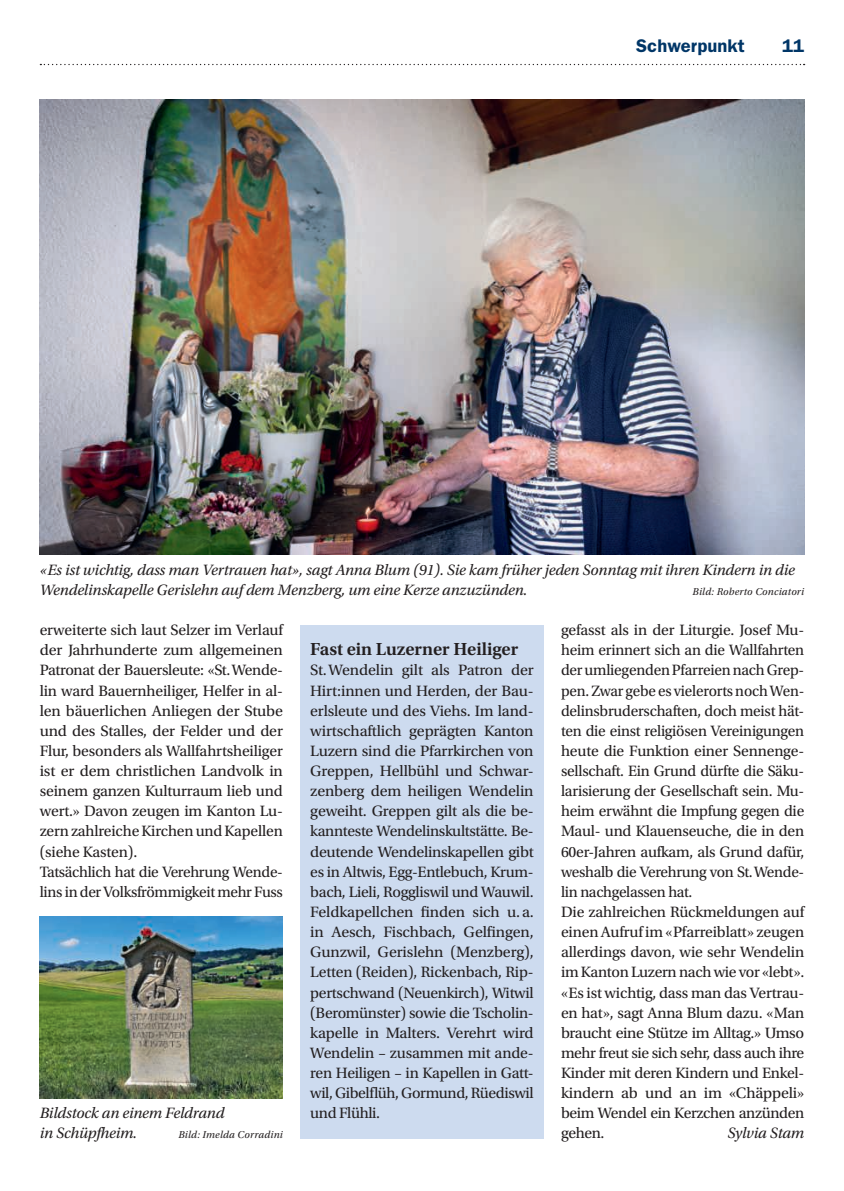
<style>
.page{position:relative;width:844px;height:1191px;background:#fff}
.page>*{position:absolute;margin:0;border:0;box-sizing:border-box;transform-origin:0 0}
.t1{font:600 18.38px "Utopia Std";color:#231f20}
.t2{font:600 18.38px "ITC Franklin Gothic Std";letter-spacing:.005em;color:#003667}
.t3{font:15.75px/20.1px "Utopia Std";letter-spacing:-.015em;color:#231f20}
.t4{font:italic 15.75px/20.1px "Utopia Std";letter-spacing:-.01em;color:#231f20}
.t5{font:italic 10.5px "Utopia Std";letter-spacing:.02em;color:#231f20}
</style>
<div class="page">
<svg style="left:40px;top:64px;width:764px;height:1px"></svg>
<div style="left:300px;top:625px;width:243px;height:513px;background:#cddbef"></div>
<img style="left:40px;top:99px;width:764px;height:455px">
<img style="left:40px;top:917px;width:243px;height:181px">
<p class="t2" style="left:636px;top:35px;width:110px">Schwerpunkt</p>
<p class="t2" style="left:781px;top:35px;width:24px">11</p>
<p class="t4" style="left:40px;top:560px;width:756px">«Es ist wichtig, dass man Vertrauen hat», sagt Anna Blum (91). Sie kam früher jeden Sonntag mit ihren Kindern in die<br>Wendelinskapelle Gerislehn auf dem Menzberg, um eine Kerze anzuzünden.</p>
<p class="t5" style="left:692px;top:585px;width:113px">Bild: Roberto Conciatori</p>
<p class="t3" style="left:40px;top:620px;width:245px">erweiterte sich laut Selzer im Verlauf der Jahrhunderte zum allgemeinen Patronat der Bauersleute: «St. Wende&shy;lin ward Bauernheiliger, Helfer in al&shy;len bäuerlichen Anliegen der Stube und des Stalles, der Felder und der Flur, besonders als Wallfahrtsheiliger ist er dem christlichen Landvolk in seinem ganzen Kulturraum lieb und wert.» Davon zeugen im Kanton Lu&shy;zern zahlreiche Kirchen und Kapellen (siehe Kasten).<br>Tatsächlich hat die Verehrung Wende&shy;lins in der Volksfrömmigkeit mehr Fuss</p>
<p class="t3" style="left:561px;top:620px;width:245px">gefasst als in der Liturgie. Josef Mu&shy;heim erinnert sich an die Wallfahrten der umliegenden Pfarreien nach Grep&shy;pen. Zwar gebe es vielerorts noch Wen&shy;delinsbruderschaften, doch meist hät&shy;ten die einst religiösen Vereinigungen heute die Funktion einer Sennenge&shy;sellschaft. Ein Grund dürfte die Säku&shy;larisierung der Gesellschaft sein. Mu&shy;heim erwähnt die Impfung gegen die Maul- und Klauenseuche, die in den 60er-Jahren aufkam, als Grund dafür, weshalb die Verehrung von St. Wende&shy;lin nachgelassen hat.<br>Die zahlreichen Rückmeldungen auf einen Aufruf im «Pfarreiblatt» zeugen allerdings davon, wie sehr Wendelin im Kanton Luzern nach wie vor «lebt». «Es ist wichtig, dass man das Vertrau&shy;en hat», sagt Anna Blum dazu. «Man braucht eine Stütze im Alltag.» Umso mehr freut sie sich sehr, dass auch ihre Kinder mit deren Kindern und Enkel&shy;kindern ab und an im «Chäppeli» beim Wendel ein Kerzchen anzünden gehen.</p>
<p class="t1" style="left:310px;top:639px;width:209px">Fast ein Luzerner Heiliger</p>
<p class="t3" style="left:310px;top:660px;width:225px;text-align:justify">St. Wendelin gilt als Patron der Hirt:innen und Herden, der Bau&shy;erlsleute und des Viehs. Im land&shy;wirtschaftlich geprägten Kanton Luzern sind die Pfarrkirchen von Greppen, Hellbühl und Schwar&shy;zenberg dem heiligen Wendelin geweiht. Greppen gilt als die be&shy;kannteste Wendelinskultstätte. Be&shy;deutende Wendelinskapellen gibt es in Altwis, Egg-Entlebuch, Krum&shy;bach, Lieli, Roggliswil und Wauwil.<br>Feldkapellchen finden sich u. a. in Aesch, Fischbach, Gelfingen, Gunzwil, Gerislehn (Menzberg), Letten (Reiden), Rickenbach, Rip&shy;pertschwand (Neuenkirch), Witwil (Beromünster) sowie die Tscholin&shy;kapelle in Malters. Verehrt wird Wendelin – zusammen mit ande&shy;ren Heiligen – in Kapellen in Gatt&shy;wil, Gibelflüh, Gormund, Rüediswil</p>
<p class="t4" style="left:40px;top:1103px;width:186px">Bildstock an einem Feldrand</p>
<p class="t3" style="left:310px;top:1103px;width:71px">und Flühli.</p>
<p class="t4" style="left:40px;top:1123px;width:99px">in Schüpfheim.</p>
<p class="t5" style="left:178px;top:1129px;width:106px">Bild: Imelda Corradini</p>
<p class="t4" style="left:727px;top:1123px;width:78px">Sylvia Stam</p>
</div>
